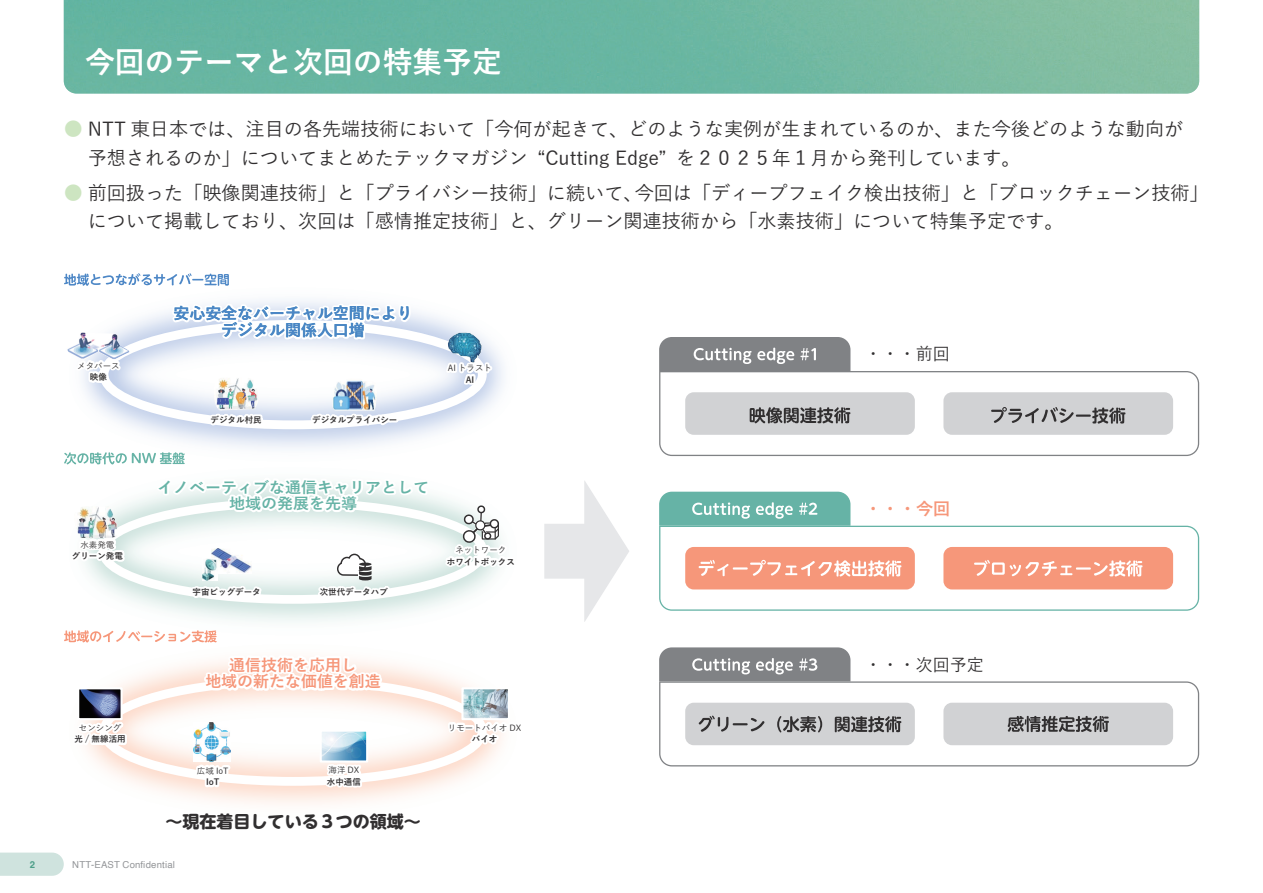
<style>
.page{position:relative;width:1263px;height:893px;background:#fff}
.page>*{position:absolute;margin:0;border:0;box-sizing:border-box;transform-origin:0 0}
.t1{font:700 29.7px "Yu Gothic";color:#fff}
.t2{font:500 19.2px/28.7px "Yu Gothic";color:#312f30}
.t3{font:700 16.95px "UD Shin M Go Pr 6 N";color:#312f30}
.t4{font:500 16.95px "Yu Gothic";color:#312f30}
.t5{font:700 16.95px "Yu Gothic";color:#f6977a}
.t6{font:700 15.9px/17px "Yu Gothic";color:#1772b1;text-align:center}
.t7{font:700 15.9px/17px "Yu Gothic";color:#f6977a;text-align:center}
.t8{font:700 15.3px/16.4px "Yu Gothic";color:#66b3a6;text-align:center;scale:1.05 1}
.t9{font:9.6px "Helvetica";letter-spacing:.02em;color:#939598}
.t10{font:700 9.6px "Helvetica";color:#4d9f89}
.t11{font:700 8.55px "Yu Gothic";color:#312f30}
.t12{font:500 8.55px "Yu Gothic";color:#312f30}
.s1{color:#cde5c1}
</style>
<div class="page">
<img style="left:64px;top:0;width:1135px;height:94px">
<svg style="left:0;top:853px;width:64px;height:23px"></svg>
<div style="left:544px;top:524px;width:51px;height:55px;background:#e6e7e9"></div>
<svg style="left:584px;top:481px;width:45px;height:141px"></svg>
<img style="left:85px;top:389px;width:129px;height:9px">
<svg style="left:64px;top:273px;width:349px;height:116px"></svg>
<svg style="left:442px;top:348px;width:52px;height:39px"></svg>
<div style="left:470px;top:374px;width:6px;height:11px;border:4px solid #fff"></div>
<img style="left:332px;top:379px;width:45px;height:19px">
<img style="left:214px;top:378px;width:45px;height:20px">
<img style="left:448px;top:332px;width:34px;height:31px">
<img style="left:66px;top:332px;width:63px;height:28px">
<svg style="left:438px;top:504px;width:65px;height:74px"></svg>
<img style="left:432px;top:673px;width:67px;height:116px">
<svg style="left:439px;top:712px;width:64px;height:35px"></svg>
<svg style="left:64px;top:398px;width:368px;height:406px"></svg>
<img style="left:464px;top:690px;width:43px;height:27px">
<div style="left:461px;top:687px;width:49px;height:33px;border:2px solid #fff"></div>
<img style="left:323px;top:733px;width:42px;height:26px">
<div style="left:320px;top:730px;width:48px;height:32px;border:2px solid #fff"></div>
<img style="left:80px;top:690px;width:40px;height:27px">
<div style="left:77px;top:687px;width:46px;height:33px;border:2px solid #fff"></div>
<img style="left:194px;top:722px;width:37px;height:39px">
<svg style="left:659px;top:337px;width:539px;height:118px"></svg>
<svg style="left:659px;top:526px;width:540px;height:85px"></svg>
<div style="left:685px;top:547px;width:230px;height:42px;background:#f6977a;border-radius:9px"></div>
<svg style="left:699px;top:560px;width:29px;height:16px"></svg>
<hr style="left:733px;top:567px;width:15px;height:3px;background:#fff">
<svg style="left:750px;top:560px;width:151px;height:17px"></svg>
<div style="left:943px;top:547px;width:230px;height:42px;background:#f6977a;border-radius:9px"></div>
<svg style="left:974px;top:560px;width:98px;height:16px"></svg>
<hr style="left:1076px;top:567px;width:15px;height:3px;background:#fff">
<svg style="left:1094px;top:560px;width:48px;height:17px"></svg>
<svg style="left:659px;top:492px;width:191px;height:34px;background:#75baaf"></svg>
<svg style="left:659px;top:681px;width:540px;height:85px"></svg>
<div style="left:685px;top:703px;width:230px;height:42px;background:#d1d2d4;border-radius:9px"></div>
<svg style="left:699px;top:715px;width:65px;height:17px"></svg>
<svg style="left:777px;top:716px;width:45px;height:16px"></svg>
<svg style="left:835px;top:716px;width:66px;height:16px"></svg>
<div style="left:943px;top:703px;width:230px;height:42px;background:#d1d2d4;border-radius:9px"></div>
<svg style="left:1008px;top:716px;width:101px;height:16px"></svg>
<svg style="left:659px;top:647px;width:191px;height:34px;background:#8e8f92"></svg>
<h1 class="t1" style="left:85px;top:45px;width:418px">今回のテーマと次回の特集予定</h1>
<p class="t2" style="left:88px;top:112px;width:1097px;text-indent:-24px"><span class="s1">●</span> NTT 東日本では、注目の各先端技術において「今何が起きて、どのような実例が生まれているのか、また今後どのような動向が予想されるのか」についてまとめたテックマガジン “Cutting Edge” を２０２５年１月から発刊しています。</p>
<p class="t2" style="left:88px;top:176px;width:1122px;text-indent:-24px"><span class="s1">●</span> 前回扱った「映像関連技術」と「プライバシー技術」に続いて、今回は「ディープフェイク検出技術」と「ブロックチェーン技術」について掲載しており、次回は「感情推定技術」と、グリーン関連技術から「水素技術」について特集予定です。</p>
<p class="t12" style="left:77px;top:358px;width:44px">メタバース</p>
<p class="t11" style="left:90px;top:372px;width:19px">映像</p>
<p class="t12" style="left:80px;top:536px;width:36px">水素発電</p>
<p class="t11" style="left:72px;top:551px;width:53px">グリーン発電</p>
<p class="t6" style="left:173px;top:305px;width:241px">安心安全なバーチャル空間によりデジタル関係人口増</p>
<p class="t11" style="left:211px;top:415px;width:53px">デジタル村民</p>
<p class="t11" style="left:312px;top:415px;width:87px">デジタルプライバシー</p>
<p class="t12" style="left:448px;top:360px;width:46px">AI トラスト</p>
<p class="t11" style="left:466px;top:375px;width:10px">AI</p>
<p class="t8" style="left:157px;top:479px;width:261px">イノベーティブな通信キャリアとして地域の発展を先導</p>
<p class="t11" style="left:193px;top:587px;width:70px">宇宙ビッグデータ</p>
<p class="t11" style="left:320px;top:587px;width:70px">次世代データハブ</p>
<p class="t12" style="left:455px;top:542px;width:53px">ネットワーク</p>
<p class="t11" style="left:447px;top:557px;width:70px">ホワイトボックス</p>
<p class="t12" style="left:79px;top:720px;width:44px">センシング</p>
<p class="t11" style="left:75px;top:734px;width:53px">光 / 無線活用</p>
<p class="t7" style="left:205px;top:656px;width:177px">通信技術を応用し<br>地域の新たな価値を創造</p>
<p class="t12" style="left:197px;top:763px;width:33px">広域 IoT</p>
<p class="t11" style="left:206px;top:777px;width:15px">IoT</p>
<p class="t12" style="left:328px;top:762px;width:33px">海洋 DX</p>
<p class="t11" style="left:327px;top:777px;width:36px">水中通信</p>
<p class="t3" style="left:166px;top:806px;width:257px">～現在着目している３つの領域～</p>
<p class="t10" style="left:30px;top:858px;width:7px">2</p>
<p class="t9" style="left:72px;top:857px;width:104px">NTT-EAST Confidential</p>
<p class="t12" style="left:448px;top:719px;width:75px">リモートバイオ DX</p>
<p class="t11" style="left:472px;top:734px;width:27px">バイオ</p>
<p class="t4" style="left:865px;top:339px;width:87px">・・・前回</p>
<p class="t5" style="left:865px;top:499px;width:87px">・・・今回</p>
<p class="t4" style="left:865px;top:649px;width:121px">・・・次回予定</p>
</div>
